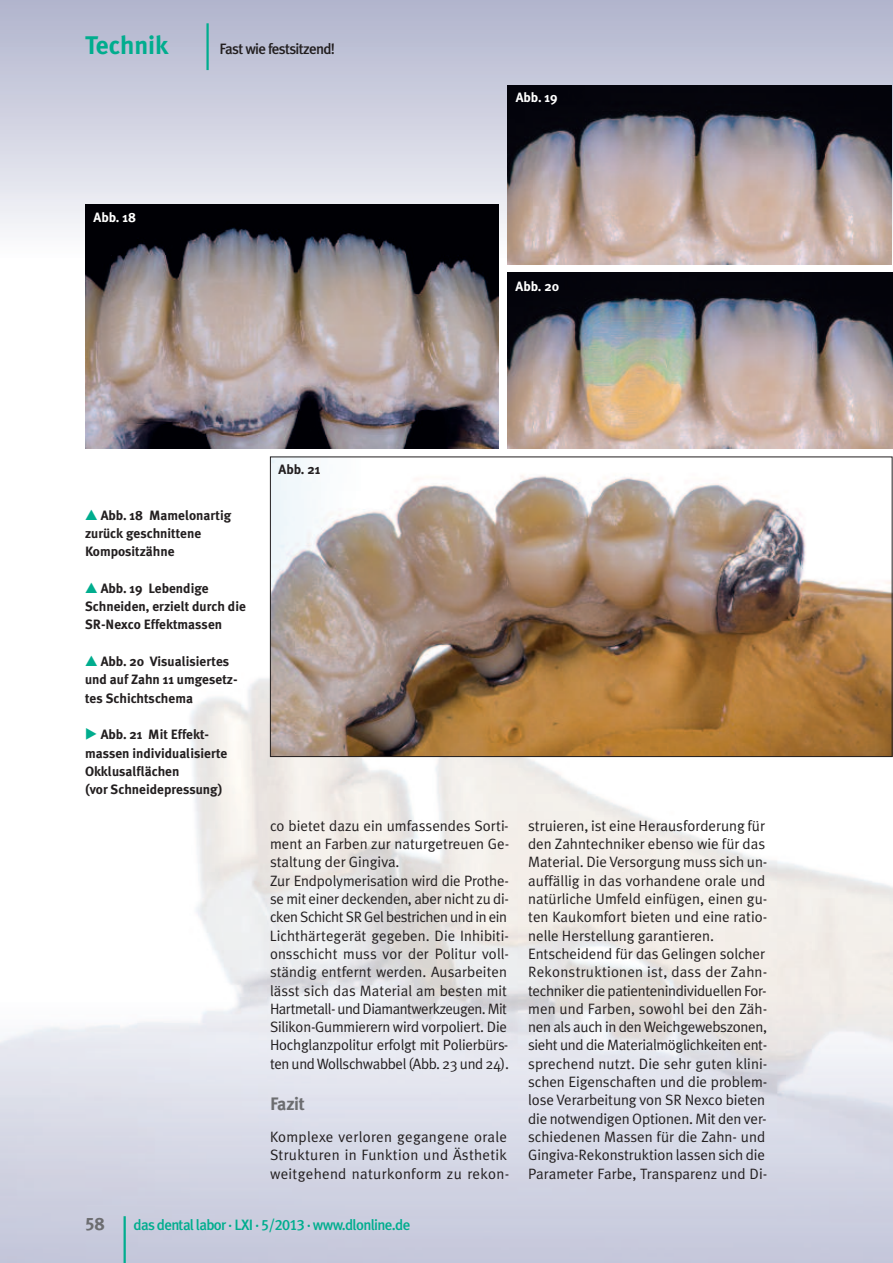
<style>
.page{position:relative;width:893px;height:1263px;background:#fff}
.page>*{position:absolute;margin:0;border:0;box-sizing:border-box;transform-origin:0 0}
.t1{font:700 25.5px "Meta Plus";color:#00ad8e}
.t2{font:700 18px "Meta Plus";letter-spacing:-.015em;color:#6c6d70}
.t3{font:18px "Meta Plus Bold Caps";color:#6c6d70}
.t4{font:15px/18.3px "Meta Plus Normal";color:#231f20}
.t5{font:15px/18.3px "Meta Plus Normal";letter-spacing:.02em;color:#231f20}
.t6{font:500 15px "Meta Plus";letter-spacing:-.045em;color:#00ad8e}
.t7{font:500 15px "Meta Plus";letter-spacing:-.045em;color:#231f20}
.t8{font:700 13.5px/18.3px "Meta Plus";color:#231f20}
.t9{font:700 13.5px "Meta Plus";color:#fff}
.s1{font-family:"All You Need";font-weight:400;font-size:15px;color:#00ad8e}
.s2{font-family:"Meta Plus Medium Caps";font-weight:400}
</style>
<div class="page">
<img style="left:0;top:656px;width:893px;height:607px">
<img style="left:0;top:0;width:893px;height:259px">
<hr style="left:206px;top:23px;width:3px;height:47px;background:#00ad8e">
<hr style="left:124px;top:1216px;width:2px;height:47px;background:#00ad8e">
<img style="left:85px;top:204px;width:413px;height:245px">
<img style="left:507px;top:85px;width:385px;height:179px">
<img style="left:507px;top:273px;width:386px;height:175px">
<img style="left:272px;top:458px;width:618px;height:297px">
<h1 class="t1" style="left:85px;top:30px;width:85px">Technik</h1>
<p class="t7" style="left:220px;top:40px;width:117px">Fast wie festsitzend!</p>
<p class="t9" style="left:94px;top:210px;width:44px">Abb. 18</p>
<p class="t8" style="left:85px;top:506px;width:148px"><span class="s1">E</span> Abb. 18 Mamelonartig zurück geschnittene<br>Kompositzähne</p>
<p class="t8" style="left:85px;top:579px;width:162px"><span class="s1">E</span> Abb. 19 Lebendige<br>Schneiden, erzielt durch die<br>SR-Nexco Effektmassen</p>
<p class="t8" style="left:85px;top:652px;width:154px"><span class="s1">E</span> Abb. 20 Visualisiertes und auf Zahn 11 umgesetz&shy;tes Schichtschema</p>
<p class="t8" style="left:85px;top:725px;width:144px"><span class="s1">C</span> Abb. 21 Mit Effekt&shy;massen individualisierte<br>Okklusalflächen<br>(vor Schneidepressung)</p>
<p class="t8" style="left:279px;top:461px;width:43px">Abb. 21</p>
<p class="t9" style="left:516px;top:89px;width:44px">Abb. 19</p>
<p class="t9" style="left:515px;top:278px;width:45px">Abb. 20</p>
<p class="t4" style="left:270px;top:816px;width:241px">co bietet dazu ein umfassendes Sorti&shy;ment an Farben zur naturgetreuen Ge&shy;staltung der Gingiva.<br>Zur Endpolymerisation wird die Prothe&shy;se mit einer deckenden, aber nicht zu di&shy;cken Schicht SR Gel bestrichen und in ein Lichthärtegerät gegeben. Die Inhibiti&shy;onsschicht muss vor der Politur voll&shy;ständig entfernt werden. Ausarbeiten lässt sich das Material am besten mit Hartmetall- und Diamantwerkzeugen. Mit Silikon-Gummierern wird vorpoliert. Die Hochglanzpolitur erfolgt mit Polierbürs&shy;ten undWollschwabbel (Abb. 23 und 24).</p>
<p class="t2" style="left:270px;top:1093px;width:36px">Fazit</p>
<p class="t5" style="left:270px;top:1127px;width:241px">Komplexe verloren gegangene orale<br>Strukturen in Funktion und Ästhetik weitgehend naturkonform zu rekon-</p>
<p class="t3" style="left:85px;top:1213px;width:21px">58</p>
<p class="t6" style="left:133px;top:1216px;width:278px">das dental labor · LXI · <span class="s2">5/2013</span> · www.dlonline.de</p>
<p class="t4" style="left:528px;top:816px;width:241px">struieren, ist eine Herausforderung für den Zahntechniker ebenso wie für das Material. Die Versorgung muss sich un&shy;auffällig in das vorhandene orale und natürliche Umfeld einfügen, einen gu&shy;ten Kaukomfort bieten und eine ratio&shy;nelle Herstellung garantieren.<br>Entscheidend für das Gelingen solcher Rekonstruktionen ist, dass der Zahn&shy;techniker die patientenindividuellen For&shy;men und Farben, sowohl bei den Zäh&shy;nen als auch in denWeichgewebszonen, sieht und die Materialmöglichkeiten ent&shy;sprechend nutzt. Die sehr guten klini&shy;schen Eigenschaften und die problem&shy;lose Verarbeitung von SR Nexco bieten die notwendigen Optionen. Mit den ver&shy;schiedenen Massen für die Zahn- und Gingiva-Rekonstruktion lassen sich die Parameter Farbe, Transparenz und Di-</p>
</div>
